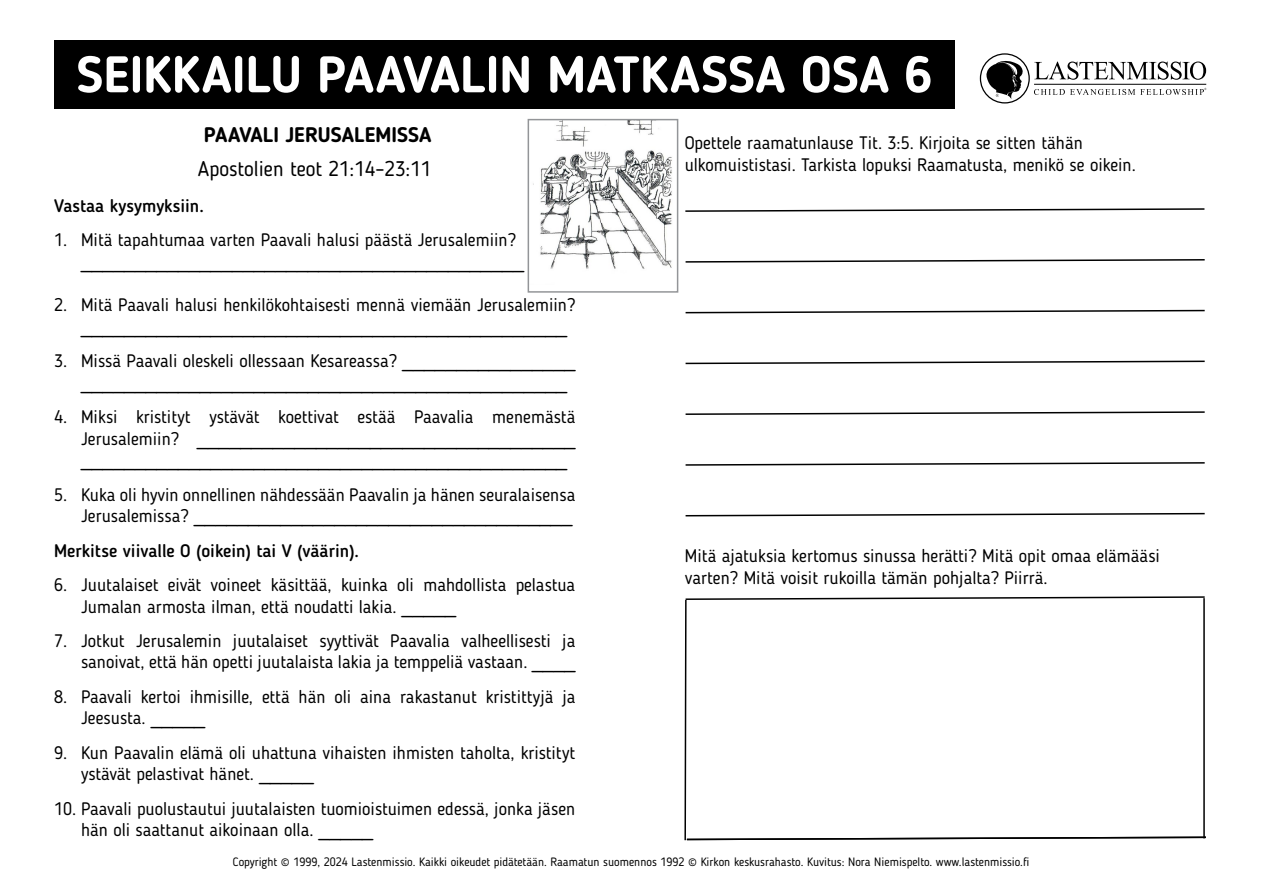
<style>
.page{position:relative;width:1263px;height:893px;background:#fff}
.page>*{position:absolute;margin:0;border:0;box-sizing:border-box;transform-origin:0 0}
.t1{font:700 51px "Blogger Sans";color:#fff}
.t2{font:21px "Blogger Sans";color:#000}
.t3{font:700 21px "Blogger Sans";color:#000}
.t4{font:18px/21.6px "Blogger Sans";color:#000}
.t5{font:500 18px "Blogger Sans";color:#000}
.t6{font:12px "Blogger Sans";color:#000}
</style>
<div class="page">
<div style="left:54px;top:41px;width:901px;height:68px;background:#000"></div>
<svg style="left:980px;top:54px;width:49px;height:49px"></svg>
<div style="left:980px;top:53px;width:50px;height:51px;border:1px solid #000;border-radius:50%"></div>
<svg style="left:985px;top:60px;width:39px;height:39px"></svg>
<svg style="left:1034px;top:62px;width:172px;height:18px"></svg>
<svg style="left:1034px;top:88px;width:172px;height:7px"></svg>
<hr style="left:1034px;top:84px;width:172px;height:1px;background:#000">
<img style="left:533px;top:122px;width:139px;height:147px">
<div style="left:528px;top:119px;width:150px;height:174px;border:2px solid #939598"></div>
<svg style="left:685px;top:259px;width:520px;height:4px"></svg>
<svg style="left:685px;top:512px;width:520px;height:5px"></svg>
<svg style="left:685px;top:309px;width:520px;height:5px"></svg>
<svg style="left:685px;top:360px;width:520px;height:5px"></svg>
<svg style="left:685px;top:462px;width:520px;height:4px"></svg>
<svg style="left:685px;top:411px;width:520px;height:4px"></svg>
<svg style="left:685px;top:208px;width:520px;height:4px"></svg>
<svg style="left:684px;top:596px;width:522px;height:245px"></svg>
<h1 class="t1" style="left:77px;top:44px;width:857px">SEIKKAILU PAAVALIN MATKASSA OSA 6</h1>
<p class="t3" style="left:204px;top:122px;width:229px">PAAVALI JERUSALEMISSA</p>
<p class="t2" style="left:198px;top:157px;width:235px">Apostolien teot 21:14–23:11</p>
<p class="t5" style="left:54px;top:195px;width:151px">Vastaa kysymyksiin.</p>
<p class="t4" style="left:81px;top:229px;width:444px;text-indent:-27px">1. Mitä tapahtumaa varten Paavali halusi päästä Jerusalemiin? _________________________________________</p>
<p class="t4" style="left:81px;top:294px;width:496px;text-indent:-27px">2. Mitä Paavali halusi henkilökohtaisesti mennä viemään Jerusalemiin? _____________________________________________</p>
<p class="t4" style="left:81px;top:350px;width:496px;text-indent:-27px">3. Missä Paavali oleskeli ollessaan Kesareassa? ________________ _____________________________________________</p>
<p class="t4" style="left:81px;top:406px;width:496px;text-align:justify;text-indent:-27px">4. Miksi kristityt ystävät koettivat estää Paavalia menemästä Jerusalemiin? ___________________________________ _____________________________________________</p>
<p class="t4" style="left:54px;top:483px;width:523px;text-align:right">5. Kuka oli hyvin onnellinen nähdessään Paavalin ja hänen seuralaisensa<br>Jerusalemissa? ___________________________________</p>
<p class="t5" style="left:54px;top:539px;width:307px">Merkitse viivalle O (oikein) tai V (väärin).</p>
<p class="t4" style="left:81px;top:574px;width:496px;text-indent:-27px">6. Juutalaiset eivät voineet käsittää, kuinka oli mahdollista pelastua<br>Jumalan armosta ilman, että noudatti lakia. _____</p>
<p class="t4" style="left:54px;top:630px;width:523px;text-align:right">7. Jotkut Jerusalemin juutalaiset syyttivät Paavalia valheellisesti ja sanoivat, että hän opetti juutalaista lakia ja temppeliä vastaan. ____</p>
<p class="t4" style="left:81px;top:686px;width:496px;text-indent:-27px">8. Paavali kertoi ihmisille, että hän oli aina rakastanut kristittyjä ja<br>Jeesusta. _____</p>
<p class="t4" style="left:81px;top:742px;width:496px;text-indent:-27px">9. Kun Paavalin elämä oli uhattuna vihaisten ihmisten taholta, kristityt ystävät pelastivat hänet. _____</p>
<p class="t4" style="left:81px;top:798px;width:496px;text-indent:-27px">10. Paavali puolustautui juutalaisten tuomioistuimen edessä, jonka jäsen hän oli saattanut aikoinaan olla. _____</p>
<p class="t4" style="left:685px;top:132px;width:453px">Opettele raamatunlause Tit. 3:5. Kirjoita se sitten tähän ulkomuististasi. Tarkista lopuksi Raamatusta, menikö se oikein.</p>
<p class="t4" style="left:685px;top:545px;width:476px">Mitä ajatuksia kertomus sinussa herätti? Mitä opit omaa elämääsi varten? Mitä voisit rukoilla tämän pohjalta? Piirrä.</p>
<p class="t6" style="left:233px;top:855px;width:798px">Copyright © 1999, 2024 Lastenmissio. Kaikki oikeudet pidätetään. Raamatun suomennos 1992 © Kirkon keskusrahasto. Kuvitus: Nora Niemispelto. www.lastenmissio.fi</p>
</div>
